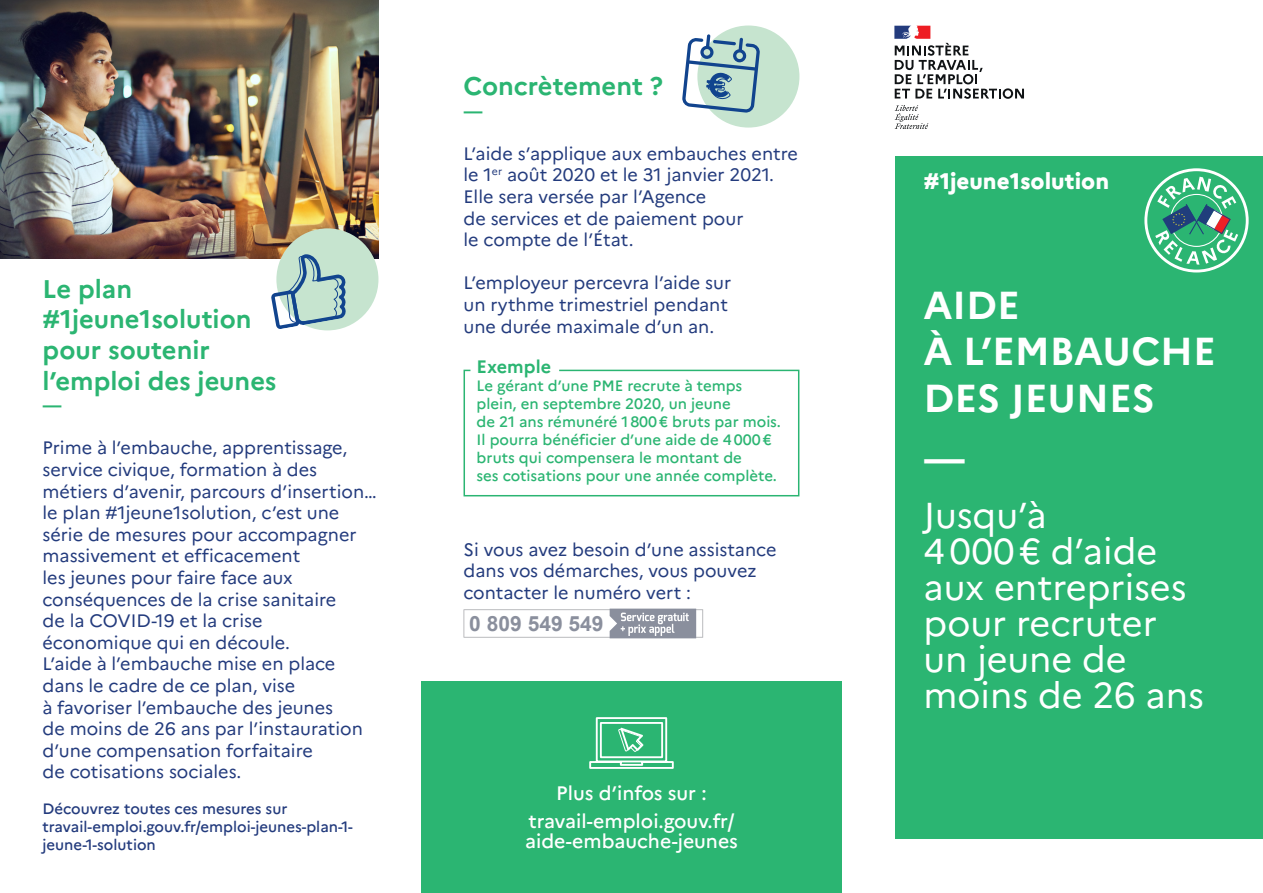
<style>
.page{position:relative;width:1263px;height:893px;background:#fff}
.page>*{position:absolute;margin:0;border:0;box-sizing:border-box;transform-origin:0 0}
.t1{font:700 39px/46.5px "Marianne";color:#fff}
.t2{font:36px/36px "Marianne";color:#fff}
.t3{font:700 25.5px/30.6px "Marianne";color:#2bb572}
.t4{font:800 22.5px "Marianne";color:#fff}
.t5{font:700 21px "Arial";color:#8a8f9d}
.t6{font:500 19.5px/28px "Marianne";color:#fff;text-align:center}
.t7{font:18px/21.6px "Marianne";color:#233b7d}
.t8{font:700 18px "Marianne";color:#2bb572}
.t9{font:500 15px/18px "Marianne";color:#2bb572}
.t10{font:500 15px/18px "Marianne";color:#233b7d}
</style>
<div class="page">
<img style="left:0;top:0;width:378px;height:258px">
<div style="left:697px;top:26px;width:102px;height:102px;background:#c6e4cf;border-radius:50%"></div>
<div style="left:276px;top:228px;width:102px;height:102px;background:#c6e4cf;border-radius:50%"></div>
<div style="left:884px;top:126px;width:379px;height:740px;background:#2bb572"></div>
<div style="left:421px;top:681px;width:421px;height:212px;background:#2bb572"></div>
<svg style="left:589px;top:717px;width:85px;height:52px"></svg>
<svg style="left:682px;top:34px;width:78px;height:79px"></svg>
<svg style="left:271px;top:254px;width:75px;height:75px"></svg>
<svg style="left:463px;top:369px;width:337px;height:128px"></svg>
<svg style="left:463px;top:609px;width:240px;height:29px"></svg>
<div style="left:842px;top:0;width:52px;height:850px;background:#fff"></div>
<div style="left:842px;top:0;width:421px;height:155px;background:#fff"></div>
<div style="left:842px;top:840px;width:421px;height:53px;background:#fff"></div>
<svg style="left:895px;top:105px;width:33px;height:24px"></svg>
<svg style="left:894px;top:26px;width:130px;height:73px"></svg>
<svg style="left:1144px;top:168px;width:104px;height:104px"></svg>
<h3 class="t3" style="left:43px;top:273px;width:236px">Le plan #1jeune1solution pour soutenir l’emploi des jeunes</h3>
<p class="t8" style="left:43px;top:394px;width:21px">—</p>
<p class="t7" style="left:43px;top:437px;width:336px">Prime à l’embauche, apprentissage, service civique, formation à des métiers d’avenir, parcours d’insertion… le plan #1jeune1solution, c’est une série de mesures pour accompagner massivement et efficacement<br>les jeunes pour faire face aux conséquences de la crise sanitaire<br>de la COVID-19 et la crise<br>économique qui en découle.<br>L’aide à l’embauche mise en place dans le cadre de ce plan, vise<br>à favoriser l’embauche des jeunes<br>de moins de 26 ans par l’instauration d’une compensation forfaitaire<br>de cotisations sociales.</p>
<p class="t10" style="left:43px;top:800px;width:312px">Découvrez toutes ces mesures sur travail-emploi.gouv.fr/emploi-jeunes-plan-1- jeune-1-solution</p>
<h3 class="t3" style="left:463px;top:71px;width:201px">Concrètement ?</h3>
<p class="t8" style="left:463px;top:99px;width:21px">—</p>
<p class="t7" style="left:463px;top:143px;width:336px">L’aide s’applique aux embauches entre le 1<sup>er</sup> août 2020 et le 31 janvier 2021.<br>Elle sera versée par l’Agence<br>de services et de paiement pour<br>le compte de l’État.</p>
<p class="t7" style="left:463px;top:272px;width:269px">L’employeur percevra l’aide sur un rythme trimestriel pendant une durée maximale d’un an.</p>
<p class="t8" style="left:477px;top:355px;width:76px">Exemple</p>
<p class="t9" style="left:477px;top:376px;width:306px">Le gérant d’une PME recrute à temps plein, en septembre 2020, un jeune<br>de 21 ans rémunéré 1800€ bruts par mois.<br>Il pourra bénéficier d’une aide de 4000€ bruts qui compensera le montant de<br>ses cotisations pour une année complète.</p>
<p class="t7" style="left:463px;top:538px;width:314px">Si vous avez besoin d’une assistance dans vos démarches, vous pouvez contacter le numéro vert :</p>
<p class="t5" style="left:469px;top:609px;width:136px">0 809 549 549</p>
<p class="t6" style="left:528px;top:779px;width:208px">Plus d’infos sur : travail-emploi.gouv.fr/</p>
<p class="t6" style="left:525px;top:826px;width:214px">aide-embauche-jeunes</p>
<p class="t4" style="left:923px;top:168px;width:187px">#1jeune1solution</p>
<h1 class="t1" style="left:923px;top:281px;width:294px">AIDE<br>À L’EMBAUCHE<br>DES JEUNES</h1>
<h1 class="t1" style="left:923px;top:438px;width:44px">—</h1>
<h2 class="t2" style="left:923px;top:497px;width:282px">Jusqu’à<br>4000€ d’aide aux entreprises pour recruter un jeune de moins de 26 ans</h2>
</div>
